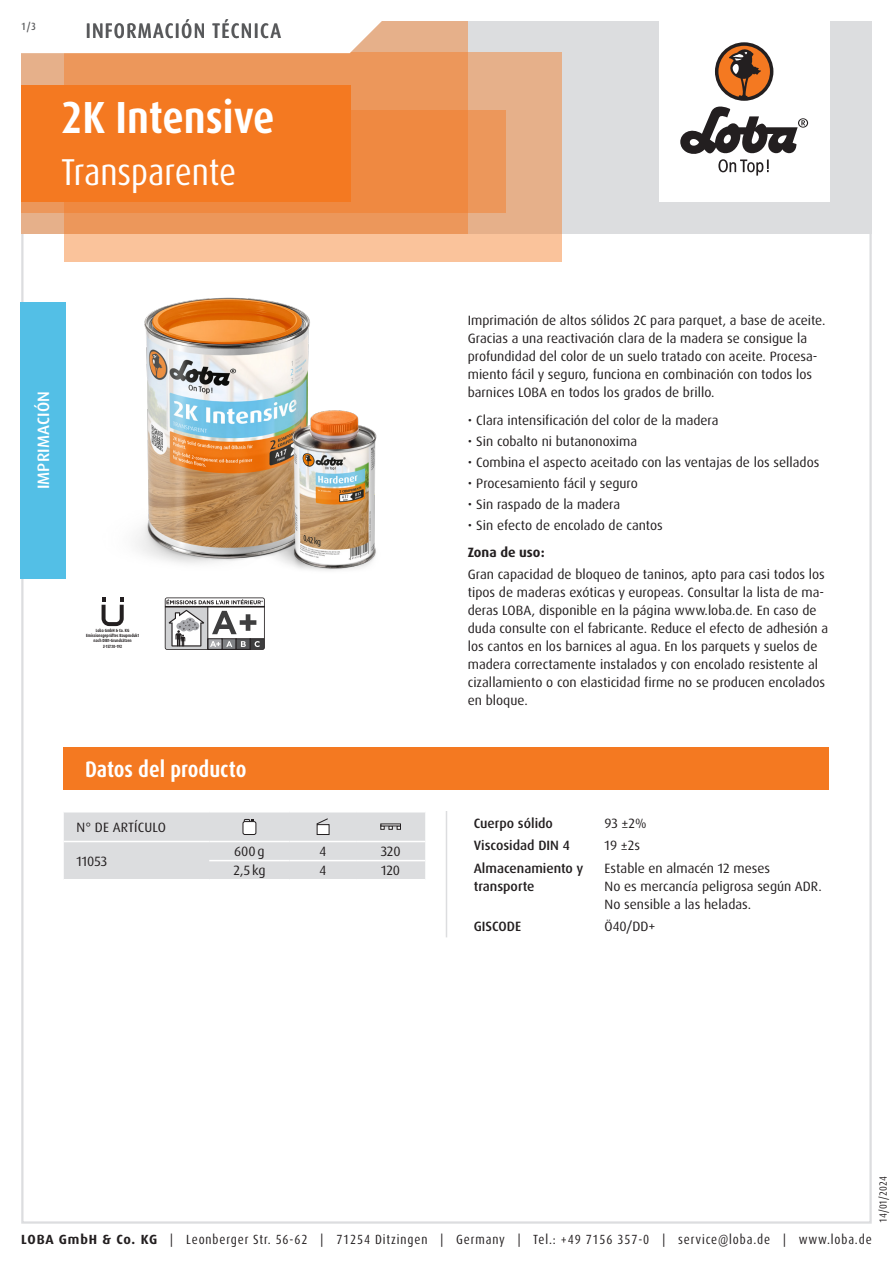
<style>
.page{position:relative;width:893px;height:1263px;background:#fff}
.page>*{position:absolute;margin:0;border:0;box-sizing:border-box;transform-origin:0 0}
.Produktname_weiss{font:700 condensed 45px "Dax Pro";color:#fff}
.Variante_weiss{font:condensed 37.5px "Dax Pro";color:#fff}
.Abschnitt{font:700 condensed 22.5px "Dax Pro";color:#fff}
.TI{font:500 condensed 21px "Dax Pro";letter-spacing:.06em;color:#57585a}
.Produktart_Grundierung{font:500 16.5px "Dax Pro";letter-spacing:.01em;color:#fff}
.Text{font:13.5px/18px "Dax Pro";color:#231f20}
.Text_ohne_Silbentrennung{font:13.5px "Dax Pro";color:#231f20}
.Text_Medium{font:500 13.5px/18px "Dax Pro";color:#231f20}
.Text_zentriert{font:13.5px "Dax Pro";color:#231f20}
.Text_Großbuchstaben{font:13.5px "Dax Pro";letter-spacing:.01em;color:#231f20}
.Text_Bold{font:700 13.5px "Dax Pro";color:#231f20}
.t1{font:condensed 13.35px "Dax Pro";letter-spacing:.065em;color:#231f20}
.t2{font:condensed 10.5px "Dax Pro";color:#231f20}
.t3{font:500 condensed 10.5px "Dax Pro";color:#57585a}
.t4{font:700 4.5px/5.2px "Dax Pro";color:#231f20;text-align:center;scale:.82 1}
.s1{font-weight:700;font-stretch:normal}
</style>
<div class="page">
<hr style="left:446px;top:811px;width:1px;height:126px;background:#dcdddf">
<svg style="left:64px;top:812px;width:361px;height:67px;background:#dcdddf"></svg>
<div style="left:64px;top:747px;width:765px;height:43px;background:#f47921"></div>
<svg style="left:102px;top:597px;width:22px;height:29px"></svg>
<svg style="left:165px;top:597px;width:100px;height:53px"></svg>
<img style="left:135px;top:297px;width:242px;height:274px">
<div style="left:20px;top:302px;width:46px;height:276px;background:#53bfe6"></div>
<div style="left:21px;top:21px;width:851px;height:213px;background:#dcdddf"></div>
<div style="left:659px;top:0;width:170px;height:202px;background:#fff"></div>
<svg style="left:680px;top:106px;width:128px;height:70px"></svg>
<div style="left:715px;top:42px;width:58px;height:59px;background:#231f20;border-radius:50%"></div>
<svg style="left:718px;top:45px;width:52px;height:52px"></svg>
<div style="left:64px;top:52px;width:497px;height:209px;background:linear-gradient(to right,#fec79f,#efb992)"></div>
<div style="left:21px;top:111px;width:485px;height:102px;background:#ec975b"></div>
<svg style="left:21px;top:21px;width:447px;height:213px;background:#ec9355"></svg>
<svg style="left:21px;top:21px;width:411px;height:34px;background:#faede4"></svg>
<div style="left:21px;top:85px;width:330px;height:117px;background:#f47921"></div>
<p class="t3" style="left:21px;top:19px;width:16px">1/3</p>
<p class="TI" style="left:86px;top:17px;width:197px">INFORMACIÓN TÉCNICA</p>
<p class="Produktname_weiss" style="left:61px;top:89px;width:215px">2K Intensive</p>
<p class="Variante_weiss" style="left:61px;top:148px;width:177px">Transparente</p>
<p class="Produktart_Grundierung" style="left:33px;top:489px;width:100px;rotate:-90deg">IMPRIMACIÓN</p>
<p class="t4" style="left:86px;top:628px;width:66px">Loba GmbH &amp; Co. KG<br>Emissionsgeprüftes Bauprodukt nach DIBt-Grundsätzen<br>Z-157.10-192</p>
<p class="Abschnitt" style="left:85px;top:755px;width:163px">Datos del producto</p>
<p class="Text_Großbuchstaben" style="left:77px;top:818px;width:91px">N° DE ARTÍCULO</p>
<p class="Text" style="left:77px;top:852px;width:32px">11053</p>
<p class="Text_zentriert" style="left:234px;top:843px;width:32px">600g</p>
<p class="Text_zentriert" style="left:319px;top:843px;width:8px">4</p>
<p class="Text_zentriert" style="left:381px;top:843px;width:21px">320</p>
<p class="Text_zentriert" style="left:233px;top:862px;width:34px">2,5kg</p>
<p class="Text_zentriert" style="left:319px;top:862px;width:8px">4</p>
<p class="Text_zentriert" style="left:381px;top:862px;width:21px">120</p>
<p class="Text" style="left:468px;top:312px;width:359px">Imprimación de altos sólidos 2C para parquet, a base de aceite.<br>Gracias a una reactivación clara de la madera se consigue la profundidad del color de un suelo tratado con aceite. Procesa&shy;miento fácil y seguro, funciona en combinación con todos los barnices LOBA en todos los grados de brillo.</p>
<p class="Text" style="left:468px;top:411px;width:252px">• Clara intensificación del color de la madera</p>
<p class="Text" style="left:468px;top:432px;width:171px">• Sin cobalto ni butanonoxima</p>
<p class="Text" style="left:468px;top:453px;width:353px">• Combina el aspecto aceitado con las ventajas de los sellados</p>
<p class="Text" style="left:468px;top:474px;width:172px">• Procesamiento fácil y seguro</p>
<p class="Text" style="left:468px;top:495px;width:154px">• Sin raspado de la madera</p>
<p class="Text" style="left:468px;top:516px;width:197px">• Sin efecto de encolado de cantos</p>
<p class="Text_Bold" style="left:468px;top:544px;width:78px">Zona de uso:</p>
<p class="Text" style="left:468px;top:565px;width:362px">Gran capacidad de bloqueo de taninos, apto para casi todos los tipos de maderas exóticas y europeas. Consultar la lista de ma&shy;deras LOBA, disponible en la página www.loba.de. En caso de duda consulte con el fabricante. Reduce el efecto de adhesión a los cantos en los barnices al agua. En los parquets y suelos de madera correctamente instalados y con encolado resistente al cizallamiento o con elasticidad firme no se producen encolados en bloque.</p>
<p class="Text_Medium" style="left:474px;top:814px;width:81px">Cuerpo sólido</p>
<p class="Text_ohne_Silbentrennung" style="left:605px;top:814px;width:43px">93 ±2%</p>
<p class="Text_Medium" style="left:474px;top:836px;width:97px">Viscosidad DIN 4</p>
<p class="Text_ohne_Silbentrennung" style="left:605px;top:837px;width:37px">19 ±2s</p>
<p class="Text_Medium" style="left:474px;top:859px;width:111px">Almacenamiento y transporte</p>
<p class="Text_ohne_Silbentrennung" style="left:605px;top:859px;width:167px">Estable en almacén 12 meses</p>
<p class="Text_ohne_Silbentrennung" style="left:605px;top:877px;width:219px">No es mercancía peligrosa según ADR.</p>
<p class="Text_ohne_Silbentrennung" style="left:605px;top:895px;width:148px">No sensible a las heladas.</p>
<p class="Text_Medium" style="left:474px;top:918px;width:49px">GISCODE</p>
<p class="Text_ohne_Silbentrennung" style="left:605px;top:918px;width:52px">Ö40/DD+</p>
<p class="t2" style="left:876px;top:1222px;width:48px;rotate:-90deg">14/01/2024</p>
<p class="t1" style="left:21px;top:1230px;width:852px"><span class="s1">LOBA GmbH &amp; Co. KG</span> | Leonberger Str. 56-62 | 71254 Ditzingen | Germany | Tel.: +49 7156 357-0 | service@loba.de | www.loba.de</p>
</div>
